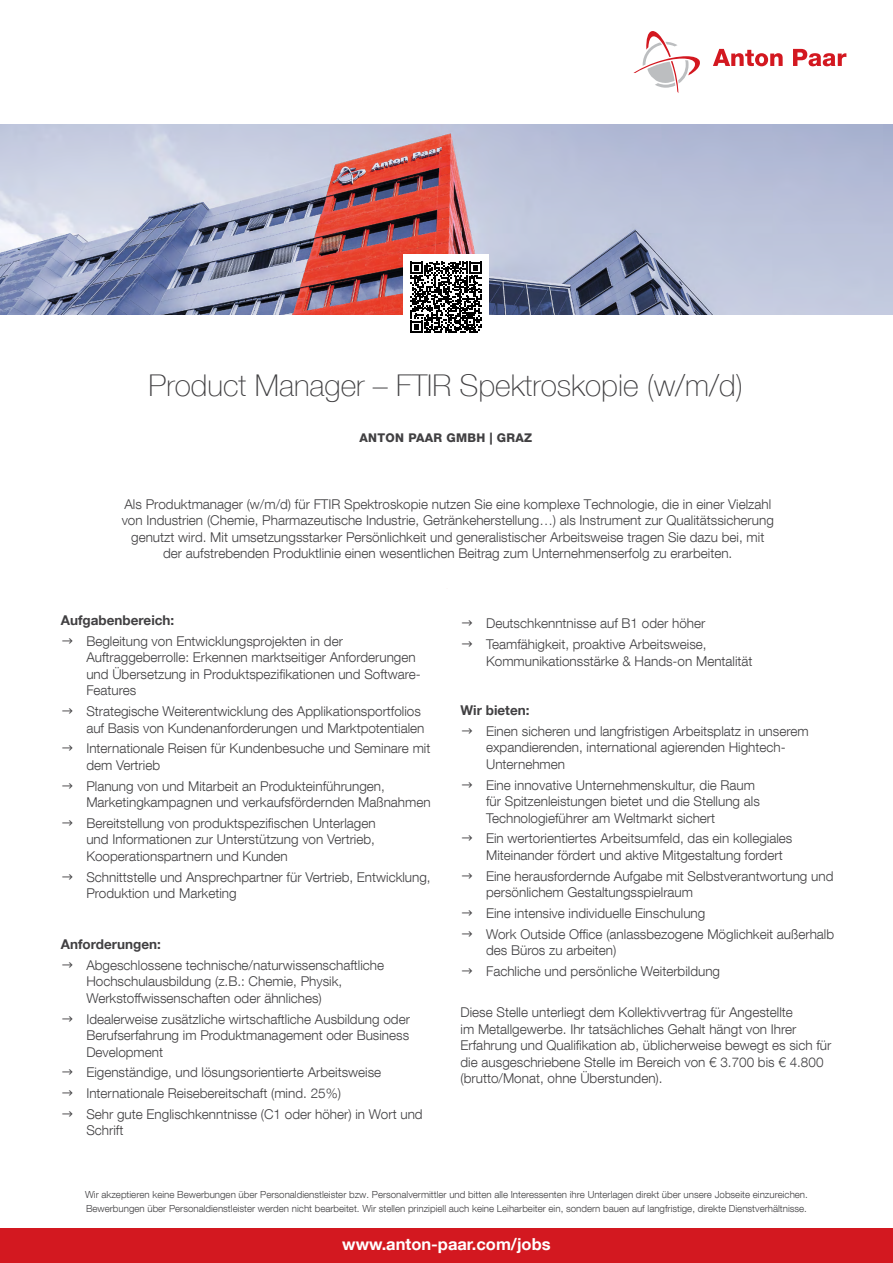
<style>
.page{position:relative;width:893px;height:1263px;background:#fff}
.page>*{position:absolute;margin:0;border:0;box-sizing:border-box;transform-origin:0 0}
.t1{font:100 30px "Helvetica Neue LT Com";color:#414042}
.t2{font:700 16.5px "Helvetica Neue LT Com";color:#fff}
.t3{font:300 13.5px/16.5px "Helvetica Neue LT Com";color:#414042}
.t4{font:700 13.5px "Helvetica Neue LT Com";color:#414042}
.t5{font:800 12px "Helvetica Neue LT Com";letter-spacing:.025em;color:#414042}
.t6{font:300 9.75px/13.5px "Helvetica Neue LT Com";color:#414042}
</style>
<div class="page">
<div style="left:0;top:1229px;width:893px;height:34px;background:#d31820"></div>
<img style="left:0;top:124px;width:893px;height:191px">
<div style="left:403px;top:255px;width:85px;height:85px;background:#fff"></div>
<svg style="left:410px;top:262px;width:71px;height:71px"></svg>
<svg style="left:713px;top:49px;width:70px;height:17px"></svg>
<svg style="left:793px;top:49px;width:53px;height:17px"></svg>
<svg style="left:633px;top:31px;width:67px;height:62px"></svg>
<h1 class="t1" style="left:149px;top:367px;width:596px">Product Manager – FTIR Spektroskopie (w/m/d)</h1>
<p class="t5" style="left:359px;top:430px;width:174px">ANTON PAAR GMBH | GRAZ</p>
<p class="t3" style="left:122px;top:495px;width:654px;text-align:center">Als Produktmanager (w/m/d) für FTIR Spektroskopie nutzen Sie eine komplexe Technologie, die in einer Vielzahl von Industrien (Chemie, Pharmazeutische Industrie, Getränkeherstellung…) als Instrument zur Qualitätssicherung genutzt wird. Mit umsetzungsstarker Persönlichkeit und generalistischer Arbeitsweise tragen Sie dazu bei, mit der aufstrebenden Produktlinie einen wesentlichen Beitrag zum Unternehmenserfolg zu erarbeiten.</p>
<p class="t4" style="left:61px;top:612px;width:115px">Aufgabenbereich:</p>
<p class="t3" style="left:86px;top:632px;width:336px">Begleitung von Entwicklungsprojekten in der Auftraggeberrolle: Erkennen marktseitiger Anforderungen und Übersetzung in Produktspezifikationen und Software-Features</p>
<p class="t3" style="left:86px;top:703px;width:340px">Strategische Weiterentwicklung des Applikationsportfolios auf Basis von Kundenanforderungen und Marktpotentialen</p>
<p class="t3" style="left:86px;top:740px;width:346px">Internationale Reisen für Kundenbesuche und Seminare mit dem Vertrieb</p>
<p class="t3" style="left:86px;top:777px;width:346px">Planung von und Mitarbeit an Produkteinführungen,<br>Marketingkampagnen und verkaufsfördernden Maßnahmen</p>
<p class="t3" style="left:86px;top:814px;width:291px;text-align:justify">Bereitstellung von produktspezifischen Unterlagen und Informationen zur Unterstützung von Vertrieb, Kooperationspartnern und Kunden</p>
<p class="t3" style="left:86px;top:868px;width:346px">Schnittstelle und Ansprechpartner für Vertrieb, Entwicklung,<br>Produktion und Marketing</p>
<p class="t4" style="left:61px;top:936px;width:102px">Anforderungen:</p>
<p class="t3" style="left:86px;top:956px;width:299px">Abgeschlossene technische/naturwissenschaftliche<br>Hochschulausbildung (z.B.: Chemie, Physik,<br>Werkstoffwissenschaften oder ähnliches)</p>
<p class="t3" style="left:86px;top:1010px;width:325px;text-align:justify">Idealerweise zusätzliche wirtschaftliche Ausbildung oder Berufserfahrung im Produktmanagement oder Business Development</p>
<p class="t3" style="left:86px;top:1062px;width:338px;line-height:20.7px">Eigenständige, und lösungsorientierte Arbeitsweise<br>Internationale Reisebereitschaft (mind. 25%)<br>Sehr gute Englischkenntnisse (C1 oder höher) in Wort und</p>
<p class="t3" style="left:86px;top:1122px;width:39px">Schrift</p>
<p class="t3" style="left:486px;top:613px;width:222px;line-height:20.7px">Deutschkenntnisse auf B1 oder höher<br>Teamfähigkeit, proaktive Arbeitsweise,</p>
<p class="t3" style="left:486px;top:652px;width:268px">Kommunikationsstärke &amp; Hands-on Mentalität</p>
<p class="t4" style="left:461px;top:702px;width:70px">Wir bieten:</p>
<p class="t3" style="left:486px;top:722px;width:324px">Einen sicheren und langfristigen Arbeitsplatz in unserem expandierenden, international agierenden Hightech-<br>Unternehmen</p>
<p class="t3" style="left:486px;top:776px;width:275px">Eine innovative Unternehmenskultur, die Raum für Spitzenleistungen bietet und die Stellung als<br>Technologieführer am Weltmarkt sichert</p>
<p class="t3" style="left:486px;top:830px;width:308px">Ein wertorientiertes Arbeitsumfeld, das ein kollegiales<br>Miteinander fördert und aktive Mitgestaltung fordert</p>
<p class="t3" style="left:486px;top:867px;width:349px">Eine herausfordernde Aufgabe mit Selbstverantwortung und persönlichem Gestaltungsspielraum</p>
<p class="t3" style="left:486px;top:902px;width:350px;line-height:20.7px">Eine intensive individuelle Einschulung<br>Work Outside Office (anlassbezogene Möglichkeit außerhalb</p>
<p class="t3" style="left:486px;top:940px;width:236px;line-height:20.7px">des Büros zu arbeiten)<br>Fachliche und persönliche Weiterbildung</p>
<p class="t3" style="left:461px;top:1004px;width:372px">Diese Stelle unterliegt dem Kollektivvertrag für Angestellte<br>im Metallgewerbe. Ihr tatsächliches Gehalt hängt von Ihrer Erfahrung und Qualifikation ab, üblicherweise bewegt es sich für die ausgeschriebene Stelle im Bereich von € 3.700 bis € 4.800 (brutto/Monat, ohne Überstunden).</p>
<p class="t6" style="left:85px;top:1188px;width:724px">Wir akzeptieren keine Bewerbungen über Personaldienstleister bzw. Personalvermittler und bitten alle Interessenten ihre Unterlagen direkt über unsere Jobseite einzureichen.<br>Bewerbungen über Personaldienstleister werden nicht bearbeitet. Wir stellen prinzipiell auch keine Leiharbeiter ein, sondern bauen auf langfristige, direkte Dienstverhältnisse.</p>
<p class="t2" style="left:342px;top:1234px;width:210px">www.anton-paar.com/jobs</p>
</div>
